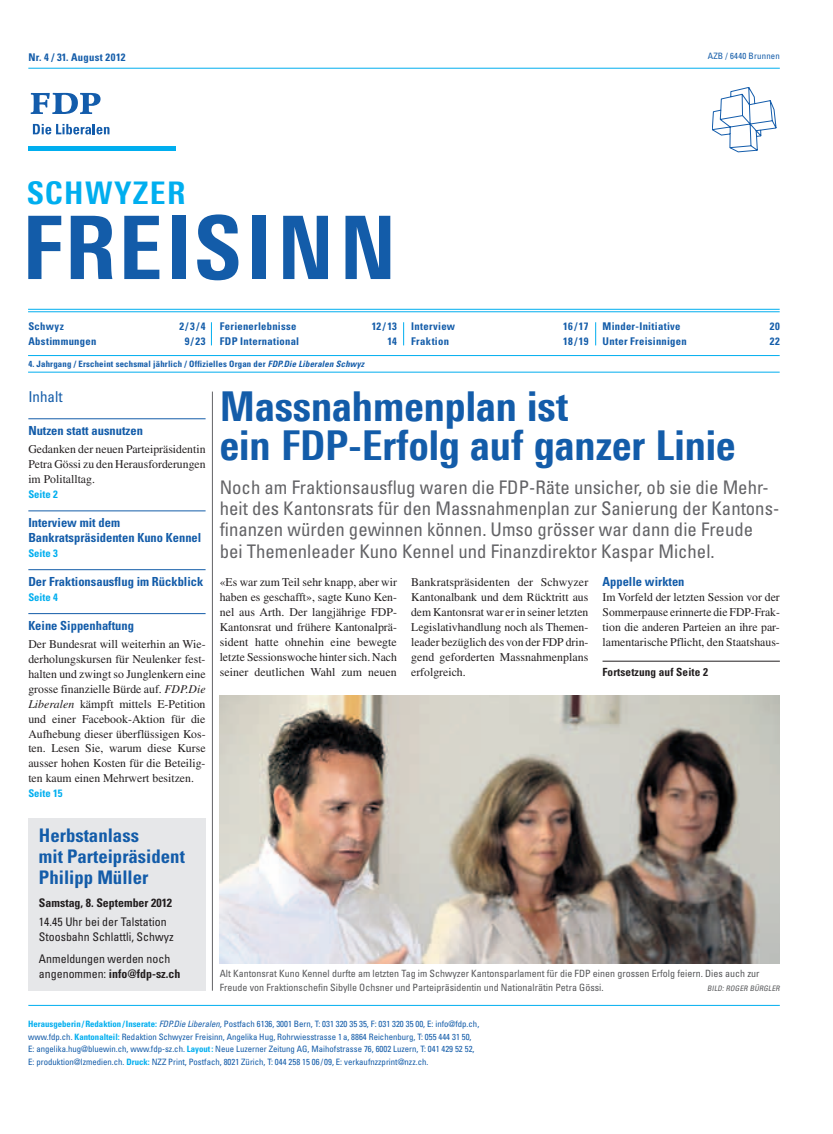
<style>
.page{position:relative;width:833px;height:1134px;background:#fff}
.page>*{position:absolute;margin:0;border:0;box-sizing:border-box;transform-origin:0 0}
.t1{font:800 87.5px "Linotype Univers 720 Cn";letter-spacing:.06em;color:#135ca9}
.t2{font:800 41.25px/38.8px "Linotype Univers 720 Cn";color:#135ca9}
.t3{font:800 31.25px "Linotype Univers 720 Cn";letter-spacing:.05em;color:#00aeef}
.t4{font:condensed 18.75px/21.2px "Univers LT Std";color:#636366}
.t5{font:700 condensed 18.75px/20.6px "Univers LT Std";color:#135ca9}
.t6{font:condensed 15px "Univers LT Std";color:#135ca9}
.t7{font:700 condensed 12.5px/14.9px "Univers LT Std";color:#135ca9}
.t8{font:11.88px/15px "Times LT Std";color:#231f20;text-align:justify}
.t9{font:condensed 11.88px/15px "Univers LT Std";color:#231f20}
.t10{font:700 condensed 11.88px "Univers LT Std";color:#231f20}
.t11{font:700 condensed 11.25px "Univers LT Std";letter-spacing:.01em;color:#231f20}
.t12{font:700 condensed 10.62px "Univers LT Std";letter-spacing:.025em;color:#135ca9}
.t13{font:700 condensed 10.62px "Univers LT Std";color:#00aeef}
.t14{font:condensed 10px/13.8px "Univers LT Std";color:#57585a}
.t15{font:condensed 8.75px/12.5px "Univers LT Std";color:#135ca9}
.t16{font:700 condensed 8.75px "Univers LT Std";letter-spacing:.02em;color:#135ca9}
.t17{font:condensed 8.75px "Univers LT Std";letter-spacing:.02em;color:#135ca9}
.t18{font:italic condensed 7.5px "Univers LT Std";color:#57585a}
.s1{font-style:italic}
.s2{font-weight:700}
.s3{font-weight:700;color:#00aeef}
</style>
<div class="page">
<hr style="left:212px;top:392px;width:1px;height:599px;background:#636366">
<hr style="left:28px;top:418px;width:178px;height:1px;background:#135ca9">
<hr style="left:28px;top:511px;width:178px;height:1px;background:#135ca9">
<hr style="left:28px;top:569px;width:178px;height:1px;background:#135ca9">
<hr style="left:28px;top:613px;width:178px;height:1px;background:#135ca9">
<hr style="left:28px;top:355px;width:751px;height:1px;background:#00aeef">
<hr style="left:28px;top:311px;width:751px;height:1px;background:#00aeef">
<hr style="left:28px;top:309px;width:751px;height:1px;background:#00aeef">
<hr style="left:28px;top:372px;width:751px;height:1px;background:#00aeef">
<svg style="left:211px;top:322px;width:1px;height:23px"></svg>
<svg style="left:403px;top:322px;width:1px;height:23px"></svg>
<svg style="left:595px;top:322px;width:1px;height:23px"></svg>
<div style="left:28px;top:146px;width:148px;height:5px;background:#00aeef"></div>
<svg style="left:33px;top:124px;width:76px;height:10px"></svg>
<svg style="left:31px;top:93px;width:70px;height:21px"></svg>
<hr style="left:28px;top:68px;width:752px;height:1px;background:#00aeef">
<svg style="left:712px;top:87px;width:64px;height:65px"></svg>
<hr style="left:28px;top:1005px;width:752px;height:1px;background:#00aeef">
<img style="left:220px;top:696px;width:560px;height:267px">
<hr style="left:602px;top:661px;width:178px;height:1px;background:#231f20">
<div style="left:28px;top:818px;width:178px;height:173px;background:#e6e7e9"></div>
<p class="t12" style="left:28px;top:51px;width:99px">Nr. 4 / 31. August 2012</p>
<p class="t17" style="left:708px;top:51px;width:73px">AZB / 6440 Brunnen</p>
<h3 class="t3" style="left:27px;top:174px;width:160px">SCHWYZER</h3>
<h1 class="t1" style="left:22px;top:195px;width:376px">Freisinn</h1>
<p class="t12" style="left:28px;top:320px;width:37px">Schwyz</p>
<p class="t12" style="left:179px;top:320px;width:28px">2/3/4</p>
<p class="t12" style="left:28px;top:335px;width:69px">Abstimmungen</p>
<p class="t12" style="left:185px;top:335px;width:22px">9/23</p>
<p class="t12" style="left:220px;top:320px;width:78px">Ferienerlebnisse</p>
<p class="t12" style="left:372px;top:320px;width:27px">12/13</p>
<p class="t12" style="left:220px;top:335px;width:81px">FDP International</p>
<p class="t12" style="left:387px;top:335px;width:11px">14</p>
<p class="t16" style="left:28px;top:358px;width:337px">4. Jahrgang / Erscheint sechsmal jährlich / Offizielles Organ der <span class="s1">FDP.Die Liberalen Schwyz</span></p>
<p class="t12" style="left:411px;top:320px;width:46px">Interview</p>
<p class="t12" style="left:563px;top:320px;width:27px">16/17</p>
<p class="t12" style="left:411px;top:335px;width:39px">Fraktion</p>
<p class="t12" style="left:563px;top:335px;width:27px">18/19</p>
<p class="t12" style="left:602px;top:320px;width:79px">Minder-Initiative</p>
<p class="t12" style="left:770px;top:320px;width:12px">20</p>
<p class="t12" style="left:602px;top:335px;width:86px">Unter Freisinnigen</p>
<p class="t12" style="left:769px;top:335px;width:12px">22</p>
<p class="t6" style="left:28px;top:388px;width:36px">Inhalt</p>
<p class="t7" style="left:28px;top:423px;width:116px">Nutzen statt ausnutzen</p>
<p class="t8" style="left:28px;top:442px;width:179px">Gedanken der neuen Parteipräsidentin Petra Gössi zu den Herausforderungen im Politalltag.</p>
<p class="t13" style="left:28px;top:488px;width:31px">Seite 2</p>
<p class="t7" style="left:28px;top:515px;width:174px">Interview mit dem<br>Bankratspräsidenten Kuno Kennel</p>
<p class="t13" style="left:28px;top:547px;width:31px">Seite 3</p>
<p class="t7" style="left:28px;top:574px;width:176px">Der Fraktionsausflug im Rückblick</p>
<p class="t13" style="left:28px;top:590px;width:31px">Seite 4</p>
<p class="t7" style="left:28px;top:618px;width:107px">Keine Sippenhaftung</p>
<p class="t8" style="left:28px;top:637px;width:179px">Der Bundesrat will weiterhin an Wie&shy;derholungskursen für Neulenker fest&shy;halten und zwingt so Junglenkern eine grosse finanzielle Bürde auf. <span class="s1">FDP.Die Liberalen</span> kämpft mittels E-Petition und einer Facebook-Aktion für die Aufhebung dieser überflüssigen Kos&shy;ten. Lesen Sie, warum diese Kurse ausser hohen Kosten für die Beteilig&shy;ten kaum einen Mehrwert besitzen.</p>
<p class="t13" style="left:28px;top:787px;width:36px">Seite 15</p>
<h3 class="t5" style="left:39px;top:825px;width:147px">Herbstanlass<br>mit Parteipräsident<br>Philipp Müller</h3>
<p class="t10" style="left:39px;top:896px;width:135px">Samstag, 8. September 2012</p>
<p class="t9" style="left:39px;top:914px;width:136px">14.45 Uhr bei der Talstation<br>Stoosbahn Schlattli, Schwyz</p>
<p class="t9" style="left:39px;top:951px;width:143px">Anmeldungen werden noch angenommen: <span class="s2">info@fdp-sz.ch</span></p>
<h2 class="t2" style="left:220px;top:387px;width:517px">Massnahmenplan ist<br>ein FDP-Erfolg auf ganzer Linie</h2>
<p class="t4" style="left:220px;top:476px;width:561px">Noch am Fraktionsausflug waren die FDP-Räte unsicher, ob sie die Mehr&shy;heit des Kantonsrats für den Massnahmenplan zur Sanierung der Kantons&shy;finanzen würden gewinnen können. Umso grösser war dann die Freude bei Themenleader Kuno Kennel und Finanzdirektor Kaspar Michel.</p>
<p class="t8" style="left:220px;top:574px;width:179px">«Es war zum Teil sehr knapp, aber wir haben es geschafft», sagte Kuno Ken&shy;nel aus Arth. Der langjährige FDP-Kantonsrat und frühere Kantonalprä&shy;sident hatte ohnehin eine bewegte letzte Sessionswoche hinter sich. Nach seiner deutlichen Wahl zum neuen</p>
<p class="t8" style="left:411px;top:574px;width:179px">Bankratspräsidenten der Schwyzer Kantonalbank und dem Rücktritt aus dem Kantonsrat war er in seiner letzten Legislativhandlung noch als Themen&shy;leader bezüglich des von der FDP drin&shy;gend geforderten Massnahmenplans erfolgreich.</p>
<p class="t7" style="left:602px;top:574px;width:83px">Appelle wirkten</p>
<p class="t8" style="left:602px;top:589px;width:179px">Im Vorfeld der letzten Session vor der Sommerpause erinnerte die FDP-Frak&shy;tion die anderen Parteien an ihre par&shy;lamentarische Pflicht, den Staatshaus-</p>
<p class="t11" style="left:602px;top:665px;width:107px">Fortsetzung auf Seite 2</p>
<p class="t14" style="left:220px;top:966px;width:541px">Alt Kantonsrat Kuno Kennel durfte am letzten Tag im Schwyzer Kantonsparlament für die FDP einen grossen Erfolg feiern. Dies auch zur<br>Freude von Fraktionschefin Sibylle Ochsner und Parteipräsidentin und Nationalrätin Petra Gössi.</p>
<p class="t18" style="left:707px;top:983px;width:29px">BILD:ROGER</p>
<p class="t18" style="left:749px;top:983px;width:15px">BÜRGLER</p>
<p class="t15" style="left:28px;top:1017px;width:452px"><span class="s3">Herausgeberin /Redaktion /Inserate:</span> <span class="s1">FDP.Die Liberalen,</span> Postfach 6136, 3001 Bern, T: 031 320 35 35, F: 031 320 35 00, E: info@fdp.ch, www.fdp.ch. <span class="s3">Kantonalteil:</span> Redaktion Schwyzer Freisinn, Angelika Hug, Rohrwiesstrasse 1a, 8864 Reichenburg, T: 055 444 31 50, E: angelika.hug@bluewin.ch, www.fdp-sz.ch. <span class="s3">Layout:</span> Neue Luzerner Zeitung AG, Maihofstrasse 76, 6002 Luzern, T: 041 429 52 52, E: produktion@lzmedien.ch. <span class="s3">Druck:</span> NZZ Print, Postfach, 8021 Zürich, T: 044 258 15 06 / 09, E: verkaufnzzprint@nzz.ch.</p>
</div>
